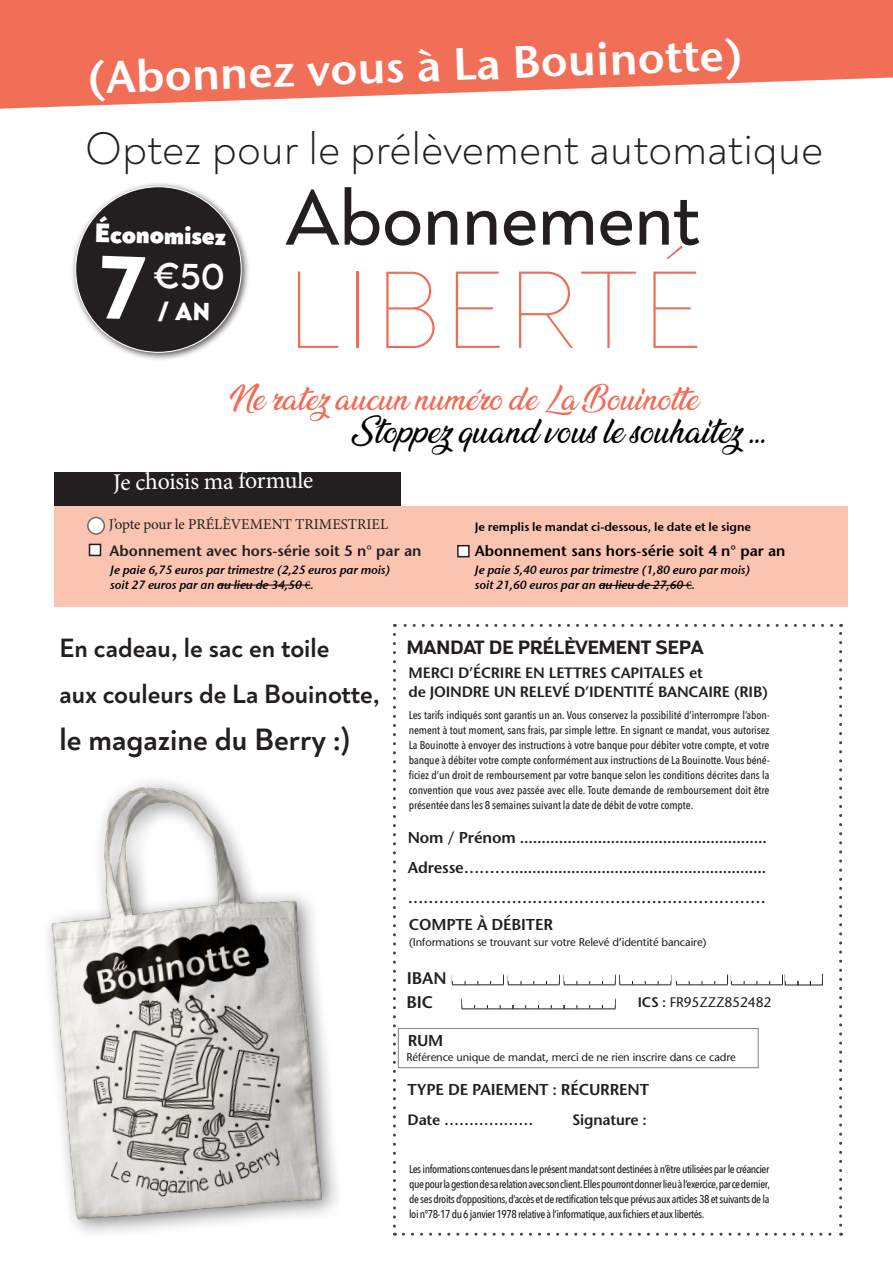
<style>
.page{position:relative;width:893px;height:1263px;background:#fff}
.page>*{position:absolute;margin:0;border:0;box-sizing:border-box;transform-origin:0 0}
.t1{font:100 112.2px "Noah Grotesque";letter-spacing:.01em;color:#ef6d56}
.t2{font:500 80.7px "Noah Grotesque";letter-spacing:-.01em;color:#231f20}
.t3{font:300 46.35px "Noah Grotesque";color:#231f20}
.t4{font:45px "Stone Sans Sem ITCTT Semi";color:#fff}
.t5{font:700 31.5px "Noah Grotesque";color:#231f20}
.t6{font:30px "Ananda";color:#020206}
.t7{font:28.5px "Ananda";color:#ef6d56}
.t8{font:900 27.3px "Noah Grotesque";color:#fff}
.t9{font:700 27px "Noah Grotesque";color:#231f20}
.t10{font:24px "Minion Pro";color:#fff}
.t11{font:700 18.75px "Altair";letter-spacing:-.01em;color:#231f20}
.t12{font:600 16.8px "Stone Sans";letter-spacing:-.01em;color:#231f20}
.t13{font:600 15.75px "Stone Sans";letter-spacing:-.01em;color:#231f20}
.t14{font:600 15px "Stone Sans";letter-spacing:-.01em;color:#231f20}
.t15{font:600 15px "Stone Sans";color:#000001}
.t16{font:15px "Minion Pro";color:#231f20}
.t17{font:13.95px "Stone Sans";letter-spacing:-.01em;color:#231f20}
.t18{font:12px/15px "Stone Sans Sem ITCTT Semi Ita";letter-spacing:-.01em;color:#000001}
.t19{font:12px "Stone Sans Sem ITCTT Semi";letter-spacing:-.01em;color:#000001}
.t20{font:500 11.25px/15px "Avenir Next Condensed";letter-spacing:-.025em;color:#231f20;text-align:justify}
.t21{font:11.25px "Stone Sans";letter-spacing:-.01em;color:#231f20}
.s1{font-family:"Minion Pro"}
.s2{font-weight:600}
</style>
<div class="page">
<img style="left:48px;top:782px;width:355px;height:454px">
<div style="left:70px;top:181px;width:180px;height:180px;background:#231f20;opacity:.75"></div>
<div style="left:76px;top:187px;width:165px;height:165px;background:#231f20;border-radius:50%"></div>
<div style="left:54px;top:506px;width:794px;height:100px;background:#fbc4b1"></div>
<svg style="left:0;top:0;width:893px;height:109px;background:#f3846f"></svg>
<div style="left:54px;top:472px;width:347px;height:34px;background:#231f20"></div>
<div style="left:90px;top:544px;width:11px;height:11px;background:#fff"></div>
<div style="left:89px;top:544px;width:12px;height:12px;border:2px solid #231f20"></div>
<div style="left:458px;top:546px;width:11px;height:11px;background:#fff"></div>
<div style="left:457px;top:545px;width:13px;height:12px;border:2px solid #231f20"></div>
<div style="left:88px;top:517px;width:16px;height:17px;background:#fff;border-radius:50%"></div>
<div style="left:87px;top:517px;width:18px;height:18px;border:2px solid #6b6b6e;border-radius:50%"></div>
<hr style="left:217px;top:585px;width:88px;height:1px;background:#000001">
<hr style="left:599px;top:585px;width:87px;height:1px;background:#000001">
<div style="left:394px;top:625px;width:447px;height:609px;background:#fff"></div>
<svg style="left:393px;top:634px;width:3px;height:602px"></svg>
<svg style="left:403px;top:1233px;width:439px;height:3px"></svg>
<svg style="left:839px;top:624px;width:3px;height:601px"></svg>
<svg style="left:394px;top:624px;width:438px;height:3px"></svg>
<div style="left:398px;top:1028px;width:360px;height:40px;border:1px solid #808285"></div>
<svg style="left:452px;top:974px;width:331px;height:11px"></svg>
<div style="left:677px;top:972px;width:50px;height:8px;background:#fff"></div>
<div style="left:732px;top:972px;width:50px;height:8px;background:#fff"></div>
<svg style="left:462px;top:999px;width:154px;height:10px"></svg>
<div style="left:462px;top:996px;width:51px;height:8px;background:#fff"></div>
<div style="left:513px;top:996px;width:50px;height:8px;background:#fff"></div>
<div style="left:563px;top:996px;width:52px;height:8px;background:#fff"></div>
<div style="left:810px;top:974px;width:13px;height:11px;border:1px solid #231f20"></div>
<div style="left:785px;top:972px;width:37px;height:8px;background:#fff"></div>
<p class="t4" style="left:86px;top:40px;width:657px;rotate:-2deg">(Abonnez vous à La Bouinotte)</p>
<p class="t3" style="left:85px;top:120px;width:740px">Optez pour le prélèvement automatique</p>
<p class="t2" style="left:285px;top:168px;width:417px">Abonnement</p>
<p class="t1" style="left:285px;top:242px;width:419px">LIBERTÉ</p>
<p class="t7" style="left:230px;top:384px;width:470px">Ne ratez aucun numéro de La Bouinotte</p>
<p class="t8" style="left:95px;top:215px;width:132px;rotate:1deg">Économisez</p>
<p class="t6" style="left:351px;top:415px;width:416px">Stoppez quand vous le souhaitez …</p>
<p class="t10" style="left:113px;top:467px;width:202px;rotate:-1deg">Je choisis ma formule</p>
<p class="t16" style="left:109px;top:514px;width:281px">J’opte pour le PRÉLÈVEMENT TRIMESTRIEL</p>
<p class="t19" style="left:475px;top:516px;width:278px">Je remplis le mandat ci-dessous, le date et le signe</p>
<p class="t14" style="left:110px;top:542px;width:313px">Abonnement avec hors-série soit 5 n° par an</p>
<p class="t15" style="left:475px;top:541px;width:312px">Abonnement sans hors-série soit 4 n° par an</p>
<p class="t18" style="left:110px;top:562px;width:282px">Je paie 6,75 euros par trimestre (2,25 euros par mois) soit 27 euros par an au lieu de 34,50 <span class="s1">€</span>.</p>
<p class="t18" style="left:475px;top:562px;width:277px">Je paie 5,40 euros par trimestre (1,80 euro par mois) soit 21,60 euros par an au lieu de 27,60 <span class="s1">€</span>.</p>
<p class="t11" style="left:479px;top:571px;width:298px">MANDAT DE PRÉLÈVEMENT SEPA</p>
<p class="t9" style="left:59px;top:631px;width:271px">En cadeau, le sac en toile</p>
<p class="t9" style="left:59px;top:677px;width:322px">aux couleurs de La Bouinotte,</p>
<p class="t5" style="left:59px;top:719px;width:293px">le magazine du Berry :)</p>
<p class="t11" style="left:407px;top:635px;width:298px">MANDAT DE PRÉLÈVEMENT SEPA</p>
<p class="t14" style="left:409px;top:663px;width:296px">MERCI D’ÉCRIRE EN LETTRES CAPITALES et</p>
<p class="t14" style="left:409px;top:683px;width:361px">de JOINDRE UN RELEVÉ D’IDENTITÉ BANCAIRE (RIB)</p>
<p class="t20" style="left:409px;top:708px;width:362px">Les tarifs indiqués sont garantis un an. Vous conservez la possibilité d’interrompre l’abon&shy;nement à tout moment, sans frais, par simple lettre. En signant ce mandat, vous autorisez La Bouinotte à envoyer des instructions à votre banque pour débiter votre compte, et votre banque à débiter votre compte conformément aux instructions de La Bouinotte. Vous béné&shy;ficiez d’un droit de remboursement par votre banque selon les conditions décrites dans la convention que vous avez passée avec elle. Toute demande de remboursement doit être présentée dans les 8 semaines suivant la date de débit de votre compte.</p>
<p class="t13" style="left:408px;top:828px;width:361px">Nom / Prénom .........................................................</p>
<p class="t13" style="left:408px;top:858px;width:360px">Adresse………...........................................................</p>
<p class="t13" style="left:408px;top:888px;width:360px">……………………………………………………………</p>
<p class="t13" style="left:409px;top:915px;width:146px">COMPTE À DÉBITER</p>
<p class="t21" style="left:409px;top:936px;width:299px">(Informations se trouvant sur votre Relevé d’identité bancaire)</p>
<p class="t12" style="left:407px;top:968px;width:41px">IBAN</p>
<p class="t12" style="left:406px;top:991px;width:28px">BIC</p>
<p class="t13" style="left:408px;top:1031px;width:37px">RUM</p>
<p class="t17" style="left:638px;top:993px;width:135px"><span class="s2">ICS :</span> FR95ZZZ852482</p>
<p class="t21" style="left:406px;top:1050px;width:331px">Référence unique de mandat, merci de ne rien inscrire dans ce cadre</p>
<p class="t13" style="left:408px;top:1080px;width:243px">TYPE DE PAIEMENT : RÉCURRENT</p>
<p class="t14" style="left:408px;top:1111px;width:127px">Date ………………</p>
<p class="t14" style="left:572px;top:1111px;width:76px">Signature :</p>
<p class="t20" style="left:409px;top:1162px;width:362px">Les informations contenues dans le présent mandat sont destinées à n’être utilisées par le créancier que pour la gestion de sa relation avec son client. Elles pourront donner lieu à l’exercice, par ce dernier, de ses droits d’oppositions, d’accès et de rectification tels que prévus aux articles 38 et suivants de la loi n°78-17 du 6 janvier 1978 relative à l’informatique, aux fichiers et aux libertés.</p>
</div>
